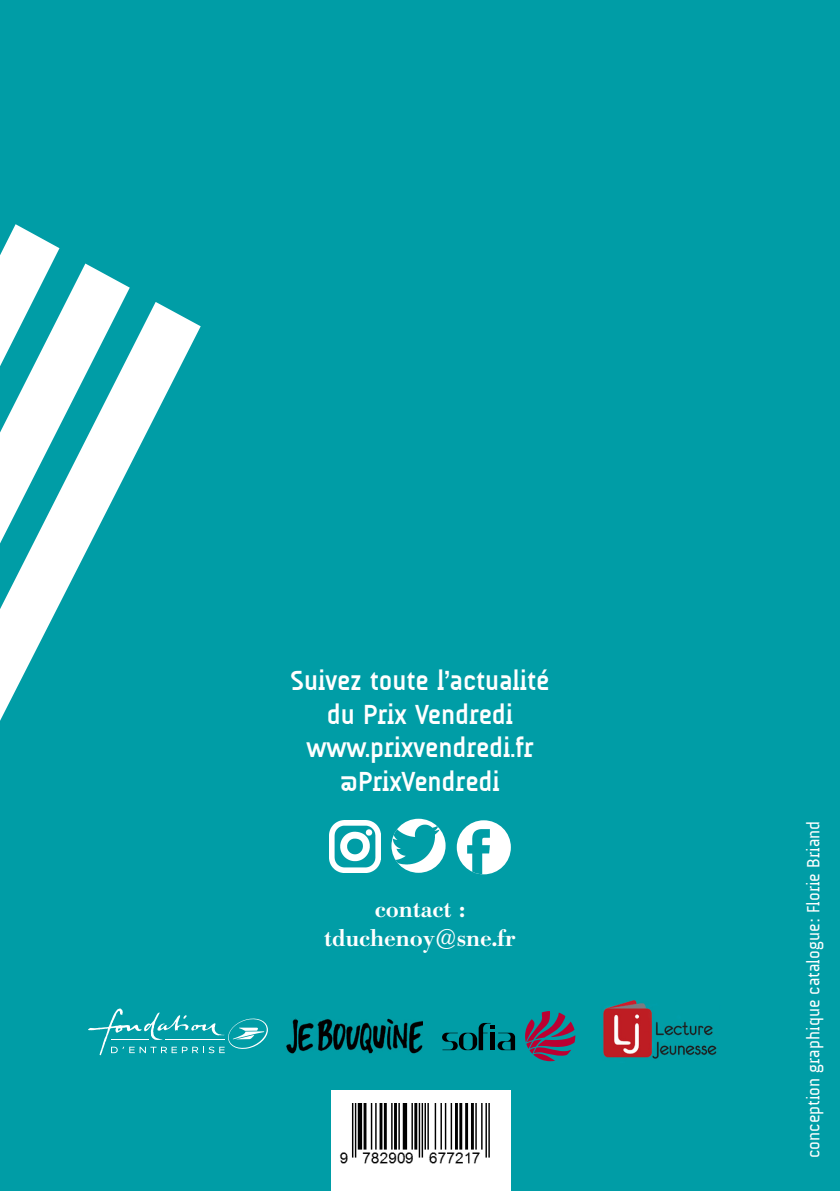
<style>
.page{position:relative;width:840px;height:1191px;background:#fff}
.page>*{position:absolute;margin:0;border:0;box-sizing:border-box;transform-origin:0 0}
.t1{font:700 28px/33.6px "A Udimat";color:#fff;text-align:center}
.t2{font:500 24px/28.8px "Bodoni BE";color:#fff;text-align:center}
.t3{font:18px "A Udimat";color:#fff}
</style>
<div class="page">
<div style="left:0;top:0;width:839px;height:1191px;background:#009da6"></div>
<svg style="left:442px;top:1023px;width:73px;height:27px"></svg>
<svg style="left:525px;top:1011px;width:50px;height:50px"></svg>
<img style="left:329px;top:820px;width:51px;height:52px">
<div style="left:391px;top:818px;width:54px;height:54px;background:#fff;border-radius:50%"></div>
<img style="left:391px;top:820px;width:48px;height:48px">
<svg style="left:456px;top:820px;width:54px;height:54px"></svg>
<img style="left:456px;top:823px;width:52px;height:51px">
<div style="left:331px;top:1090px;width:179px;height:101px;background:#fff"></div>
<svg style="left:0;top:302px;width:200px;height:419px"></svg>
<svg style="left:0;top:224px;width:130px;height:319px"></svg>
<img style="left:286px;top:1018px;width:136px;height:36px">
<svg style="left:88px;top:1008px;width:180px;height:47px"></svg>
<img style="left:603px;top:1001px;width:114px;height:58px">
<img style="left:339px;top:1103px;width:151px;height:61px">
<p class="t1" style="left:290px;top:663px;width:260px">Suivez toute l’actualité du Prix Vendredi www.prixvendredi.fr @PrixVendredi</p>
<p class="t2" style="left:324px;top:895px;width:193px">contact : tduchenoy@sne.fr</p>
<p class="t3" style="left:802px;top:1157px;width:338px;rotate:-90deg">conception graphique catalogue: Florie Briand</p>
</div>
